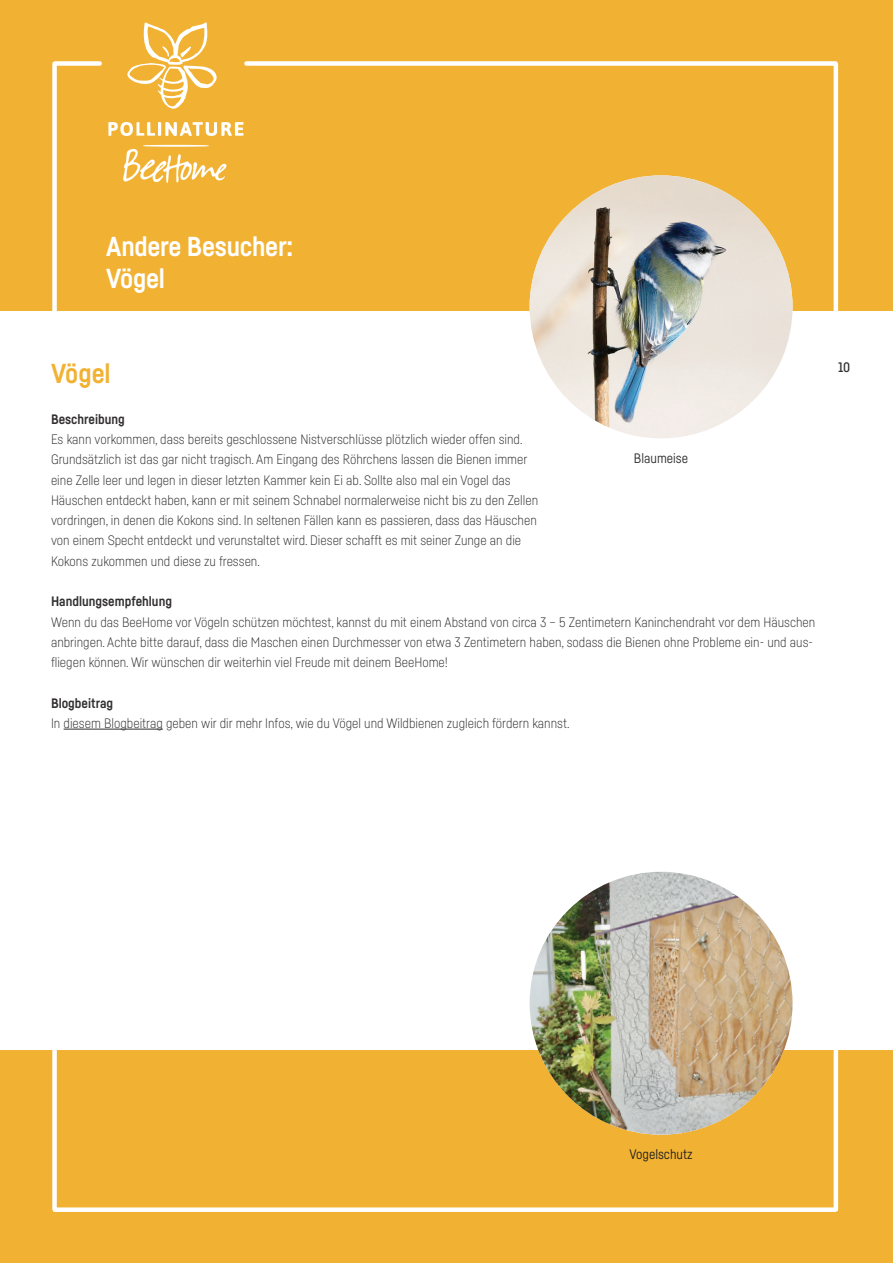
<style>
.page{position:relative;width:893px;height:1263px;background:#fff}
.page>*{position:absolute;margin:0;border:0;box-sizing:border-box;transform-origin:0 0}
.t1{font:700 27px/32.4px "Fabrikat";letter-spacing:-.01em;color:#fff}
.t2{font:700 27px "Fabrikat";color:#f1b233}
.t3{font:300 13.5px/20.2px "Fabrikat";color:#312f30}
.t4{font:700 13.5px "Fabrikat";color:#312f30}
.t5{font:13.5px "Fabrikat";color:#231f20}
.t6{font:13.5px "Fabrikat";color:#312f30}
.t7{font:500 13.5px "Fabrikat";color:#312f30}
</style>
<div class="page">
<div style="left:0;top:1050px;width:893px;height:213px;background:#f1b233"></div>
<div style="left:0;top:0;width:893px;height:310px;background:#f1b233"></div>
<hr style="left:64px;top:729px;width:99px;height:1px;background:#312f30">
<img style="left:530px;top:175px;width:262px;height:263px;border-radius:131px">
<div style="left:52px;top:1023px;width:786px;height:189px;border:4px solid #fff"></div>
<img style="left:530px;top:872px;width:262px;height:263px;border-radius:131px">
<svg style="left:50px;top:22px;width:192px;height:289px"></svg>
<svg style="left:242px;top:61px;width:598px;height:286px"></svg>
<h1 class="t1" style="left:106px;top:229px;width:189px">Andere Besucher:<br>Vögel</h1>
<h1 class="t2" style="left:51px;top:357px;width:61px">Vögel</h1>
<p class="t4" style="left:51px;top:411px;width:75px">Beschreibung</p>
<p class="t3" style="left:51px;top:429px;width:489px">Es kann vorkommen, dass bereits geschlossene Nistverschlüsse plötzlich wieder offen sind.<br>Grundsätzlich ist das gar nicht tragisch. Am Eingang des Röhrchens lassen die Bienen immer eine Zelle leer und legen in dieser letzten Kammer kein Ei ab. Sollte also mal ein Vogel das Häuschen entdeckt haben, kann er mit seinem Schnabel normalerweise nicht bis zu den Zellen vordringen, in denen die Kokons sind. In seltenen Fällen kann es passieren, dass das Häuschen von einem Specht entdeckt und verunstaltet wird. Dieser schafft es mit seiner Zunge an die Kokons zukommen und diese zu fressen.</p>
<p class="t4" style="left:51px;top:593px;width:122px">Handlungsempfehlung</p>
<p class="t3" style="left:51px;top:611px;width:766px">Wenn du das BeeHome vor Vögeln schützen möchtest, kannst du mit einem Abstand von circa 3 – 5 Zentimetern Kaninchendraht vor dem Häuschen anbringen. Achte bitte darauf, dass die Maschen einen Durchmesser von etwa 3 Zentimetern haben, sodass die Bienen ohne Probleme ein- und aus&shy;fliegen können. Wir wünschen dir weiterhin viel Freude mit deinem BeeHome!</p>
<p class="t4" style="left:51px;top:694px;width:64px">Blogbeitrag</p>
<p class="t3" style="left:51px;top:712px;width:520px">In diesem Blogbeitrag geben wir dir mehr Infos, wie du Vögel und Wildbienen zugleich fördern kannst.</p>
<p class="t6" style="left:634px;top:450px;width:56px">Blaumeise</p>
<p class="t7" style="left:838px;top:359px;width:14px">10</p>
<p class="t5" style="left:629px;top:1146px;width:65px">Vogelschutz</p>
</div>
